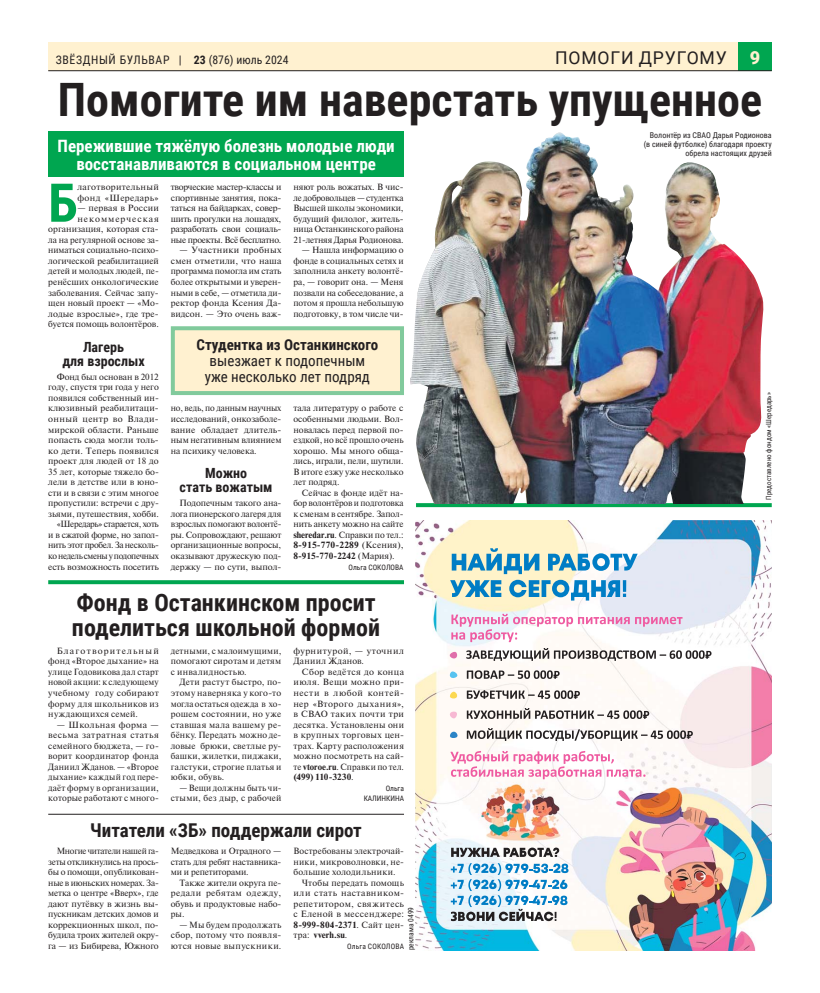
<style>
.page{position:relative;width:820px;height:993px;background:#fff}
.page>*{position:absolute;margin:0;border:0;box-sizing:border-box;transform-origin:0 0}
.t1{font:700 53.4px "Roboto Condensed";color:#00a650}
.t2{font:700 46px "Roboto Condensed";color:#231f20}
.t3{font:700 24px/25px "Roboto Condensed";color:#231f20}
.t4{font:700 19px "Roboto Condensed";color:#231f20}
.t5{font:900 18px "Roboto";color:#fff1d0}
.t6{font:17.6px "Roboto";letter-spacing:.045em;color:#231f20}
.t7{font:700 17px/18px "Roboto Condensed";color:#fff;text-align:center}
.t8{font:15px/16px "Roboto Condensed";color:#231f20;text-align:center}
.t9{font:700 15px "Roboto Condensed";color:#231f20}
.t10{font:700 14px/14px "Roboto Condensed";color:#231f20;text-align:center}
.t11{font:11.7px "Roboto Condensed";letter-spacing:.055em;color:#231f20}
.t12{font:9px/10.5px "Newton C";color:#231f20;text-align:justify}
.t13{font:9px/10.5px "Newton C";letter-spacing:.03em;color:#231f20}
.t14{font:9px/10.5px "Newton C";letter-spacing:.025em;color:#231f20;text-align:right}
.t15{font:9px/10.5px "Newton C";letter-spacing:.045em;color:#231f20}
.t16{font:700 9px "Newton C";letter-spacing:.005em;color:#231f20}
.t17{font:9px "Newton C";letter-spacing:.02em;color:#231f20}
.t18{font:9px "Newton C";letter-spacing:.05em;color:#231f20}
.t19{font:8px/9px "Roboto Condensed";color:#231f20;text-align:right}
.t20{font:7.5px/10.5px "Roboto Condensed";color:#231f20;text-align:right}
.t21{font:7.5px "Roboto Condensed";letter-spacing:.02em;color:#231f20}
.t22{font:7px "Roboto Condensed";color:#231f20}
.s1{font-weight:700}
.s2{font-weight:400}
</style>
<div class="page">
<div style="left:48px;top:43px;width:723px;height:28px;background:#fff1d0"></div>
<div style="left:738px;top:43px;width:33px;height:28px;background:#00a650"></div>
<hr style="left:48px;top:70px;width:723px;height:1px;background:#231f20">
<svg style="left:416px;top:503px;width:355px;height:4px"></svg>
<div style="left:48px;top:131px;width:356px;height:46px;background:#00a650"></div>
<div style="left:173px;top:328px;width:229px;height:65px;background:#fff1d0"></div>
<div style="left:171px;top:326px;width:233px;height:69px;border:4px solid #81ca9c"></div>
<img style="left:410px;top:132px;width:352px;height:371px">
<svg style="left:48px;top:580px;width:356px;height:4px"></svg>
<img style="left:415px;top:520px;width:356px;height:430px">
<svg style="left:449px;top:670px;width:9px;height:8px"></svg>
<svg style="left:448px;top:690px;width:10px;height:8px"></svg>
<svg style="left:448px;top:711px;width:10px;height:8px"></svg>
<svg style="left:449px;top:730px;width:9px;height:7px"></svg>
<svg style="left:450px;top:750px;width:195px;height:29px"></svg>
<svg style="left:448px;top:613px;width:263px;height:47px"></svg>
<svg style="left:466px;top:670px;width:93px;height:8px"></svg>
<svg style="left:466px;top:690px;width:113px;height:8px"></svg>
<svg style="left:466px;top:707px;width:183px;height:11px"></svg>
<svg style="left:466px;top:727px;width:226px;height:13px"></svg>
<svg style="left:451px;top:847px;width:108px;height:9px"></svg>
<svg style="left:450px;top:862px;width:118px;height:58px"></svg>
<svg style="left:450px;top:548px;width:187px;height:52px;background:#9cc6d1"></svg>
<hr style="left:48px;top:813px;width:356px;height:1px;background:#231f20">
<p class="t11" style="left:56px;top:53px;width:234px">ЗВЁЗДНЫЙ БУЛЬВАР | <span class="s1">23</span> (876) июль 2024</p>
<h3 class="t6" style="left:555px;top:47px;width:173px">ПОМОГИ ДРУГОМУ</h3>
<h3 class="t5" style="left:749px;top:47px;width:12px">9</h3>
<h2 class="t2" style="left:58px;top:73px;width:705px">Помогите им наверстать упущенное</h2>
<h3 class="t7" style="left:58px;top:137px;width:338px">Пережившие тяжёлую болезнь молодые люди восстанавливаются в социальном центре</h3>
<p class="t19" style="left:643px;top:131px;width:129px">Волонтёр из СВАО Дарья Родионова (в синей футболке) благодаря проекту обрела настоящих друзей</p>
<h1 class="t1" style="left:48px;top:172px;width:31px">Б</h1>
<p class="t13" style="left:77px;top:182px;width:83px">лаготворительный фонд «Шередарь»</p>
<p class="t12" style="left:48px;top:203px;width:112px;text-align:right">— первая в России некоммерческая организация, которая ста&shy;ла на регулярной основе за&shy;ниматься социально-психо&shy;логической реабилитацией детей и молодых людей, пе&shy;ренёсших онкологические заболевания. Сейчас запу&shy;щен новый проект — «Мо&shy;лодые взрослые», где тре&shy;буется помощь волонтёров.</p>
<h3 class="t10" style="left:62px;top:340px;width:84px">Лагерь<br>для взрослых</h3>
<p class="t12" style="left:48px;top:371px;width:112px;text-align:right">Фонд был основан в 2012 году, спустя три года у него появился собственный ин&shy;клюзивный реабилитаци&shy;онный центр во Влади&shy;мирской области. Раньше попасть сюда могли толь&shy;ко дети. Теперь появился проект для людей от 18 до<br>35 лет, которые тяжело бо&shy;лели в детстве или в юно&shy;сти и в связи с этим многое пропустили: встречи с дру&shy;зьями, путешествия, хобби. «Шередарь» старается, хоть<br>и в сжатой форме, но запол&shy;нить этот пробел. За несколь&shy;ко недель смены у подопечных есть возможность посетить</p>
<p class="t12" style="left:171px;top:182px;width:112px">творческие мастер-классы и спортивные занятия, пока&shy;таться на байдарках, совер&shy;шить прогулки на лошадях, разработать свои социаль&shy;ные проекты. Всё бесплатно.</p>
<p class="t12" style="left:171px;top:245px;width:112px;text-indent:9px">— Участники пробных смен отметили, что наша программа помогла им стать более открытыми и уверен&shy;ными в себе, — отметила ди&shy;ректор фонда Ксения Да&shy;видсон. — Это очень важ-</p>
<p class="t12" style="left:293px;top:182px;width:112px">няют роль вожатых. В чис&shy;ле добровольцев — студентка Высшей школы экономики, будущий филолог, житель&shy;ница Останкинского района 21-летняя Дарья Родионова.</p>
<p class="t12" style="left:293px;top:245px;width:112px;text-indent:9px">— Нашла информацию о фонде в социальных сетях и заполнила анкету волонтё&shy;ра, — говорит она. — Меня позвали на собеседование, а потом я прошла небольшую подготовку, в том числе чи-</p>
<h3 class="t9" style="left:196px;top:336px;width:183px">Студентка из Останкинского</h3>
<h3 class="t8" style="left:205px;top:353px;width:167px">выезжает к подопечным уже несколько лет подряд</h3>
<p class="t12" style="left:171px;top:403px;width:112px">но, ведь, по данным научных исследований, онкозаболе&shy;вание обладает длитель&shy;ным негативным влиянием на психику человека.</p>
<h3 class="t10" style="left:179px;top:466px;width:94px">Можно<br>стать вожатым</h3>
<p class="t12" style="left:171px;top:498px;width:112px;text-indent:9px">Подопечным такого ана&shy;лога пионерского лагеря для взрослых помогают волонтё&shy;ры. Сопровождают, решают организационные вопросы, оказывают дружескую под&shy;держку — по сути, выпол-</p>
<p class="t12" style="left:293px;top:403px;width:112px">тала литературу о работе с особенными людьми. Вол&shy;новалась перед первой по&shy;ездкой, но всё прошло очень хорошо. Мы много обща&shy;лись, играли, пели, шутили.<br>В итоге езжу уже несколько лет подряд.</p>
<p class="t12" style="left:293px;top:487px;width:112px;text-indent:9px">Сейчас в фонде идёт на&shy;бор волонтёров и подготовка к сменам в сентябре. Запол&shy;нить анкету можно на сайте <span class="s1">sheredar.ru</span>. Справки по тел.:<br><span class="s1">8-915-770-2289</span> (Ксения), <span class="s1">8-915-770-2242</span> (Мария).</p>
<p class="t20" style="left:348px;top:561px;width:57px">Ольга СОКОЛОВА</p>
<h3 class="t3" style="left:72px;top:590px;width:310px">Фонд в Останкинском просит поделиться школьной формой</h3>
<p class="t12" style="left:48px;top:645px;width:112px;text-indent:9px">Благотворительный фонд «Второе дыхание» на улице Годовикова дал старт новой акции: к следующему учебному году собирают форму для школьников из нуждающихся семей.</p>
<p class="t12" style="left:48px;top:719px;width:112px;text-indent:9px">— Школьная форма — весьма затратная статья семейного бюджета, — го&shy;ворит координатор фонда Даниил Жданов. — «Второе дыхание» каждый год пере&shy;даёт форму в организации, которые работают с много-</p>
<p class="t15" style="left:293px;top:645px;width:112px">фурнитурой, — уточнил<br>Даниил Жданов.</p>
<p class="t12" style="left:293px;top:666px;width:112px;text-indent:9px">Сбор ведётся до конца июля. Вещи можно при&shy;нести в любой контей&shy;нер «Второго дыхания», в СВАО таких почти три десятка. Установлены они в крупных торговых цен&shy;трах. Карту расположения можно посмотреть на сай&shy;те <span class="s1">vtoroe.ru</span>. Справки по тел. <span class="s1">(499) 110-3230</span>.</p>
<p class="t20" style="left:363px;top:782px;width:42px">Ольга<br>КАЛИНКИНА</p>
<p class="t12" style="left:171px;top:645px;width:112px">детными, с малоимущими, помогают сиротам и детям с инвалидностью.</p>
<p class="t12" style="left:171px;top:677px;width:112px;text-indent:9px">Дети растут быстро, по&shy;этому наверняка у кого-то могла остаться одежда в хо&shy;рошем состоянии, но уже ставшая мала вашему ре&shy;бёнку. Передать можно де&shy;ловые брюки, светлые ру&shy;башки, жилетки, пиджаки, галстуки, строгие платья и юбки, обувь.</p>
<p class="t14" style="left:171px;top:782px;width:112px">— Вещи должны быть чи&shy;стыми, без дыр, с рабочей</p>
<h3 class="t4" style="left:90px;top:819px;width:273px">Читатели «ЗБ» поддержали сирот</h3>
<p class="t12" style="left:48px;top:845px;width:112px;text-indent:9px">Многие читатели нашей га&shy;зеты откликнулись на прось&shy;бы о помощи, опубликован&shy;ные в июньских номерах. За&shy;метка о центре «Вверх», где дают путёвку в жизнь вы&shy;пускникам детских домов и коррекционных школ, по&shy;будила троих жителей окру&shy;га — из Бибирева, Южного</p>
<p class="t12" style="left:171px;top:845px;width:112px">Медведкова и Отрадного — стать для ребят наставника&shy;ми и репетиторами.</p>
<p class="t17" style="left:293px;top:845px;width:112px">Востребованы электрочай-</p>
<p class="t13" style="left:293px;top:856px;width:112px">ники, микроволновки, не-</p>
<p class="t14" style="left:293px;top:866px;width:104px">большие холодильники.</p>
<p class="t12" style="left:302px;top:877px;width:103px">Чтобы передать помощь</p>
<p class="t18" style="left:293px;top:887px;width:112px">или стать наставником-</p>
<p class="t15" style="left:293px;top:898px;width:112px">репетитором, свяжитесь</p>
<p class="t13" style="left:293px;top:908px;width:112px">с Еленой в мессенджере:</p>
<p class="t16" style="left:293px;top:919px;width:112px">8-999-804-2371<span class="s2">. Сайт цен-</span></p>
<p class="t16" style="left:293px;top:929px;width:55px"><span class="s2">тра:</span> vverh.su<span class="s2">.</span></p>
<p class="t21" style="left:347px;top:941px;width:58px">Ольга СОКОЛОВА</p>
<p class="t12" style="left:171px;top:877px;width:112px;text-indent:9px">Также жители округа пе&shy;редали ребятам одежду, обувь и продуктовые набо&shy;ры.</p>
<p class="t12" style="left:171px;top:919px;width:112px;text-indent:9px">— Мы будем продолжать сбор, потому что появля&shy;ются новые выпускники.</p>
<p class="t20" style="left:405px;top:950px;width:45px;rotate:-90deg">реклама 0499</p>
<p class="t22" style="left:764px;top:499px;width:109px;rotate:-90deg">Предоставлено фондом «Шередарь»</p>
</div>
